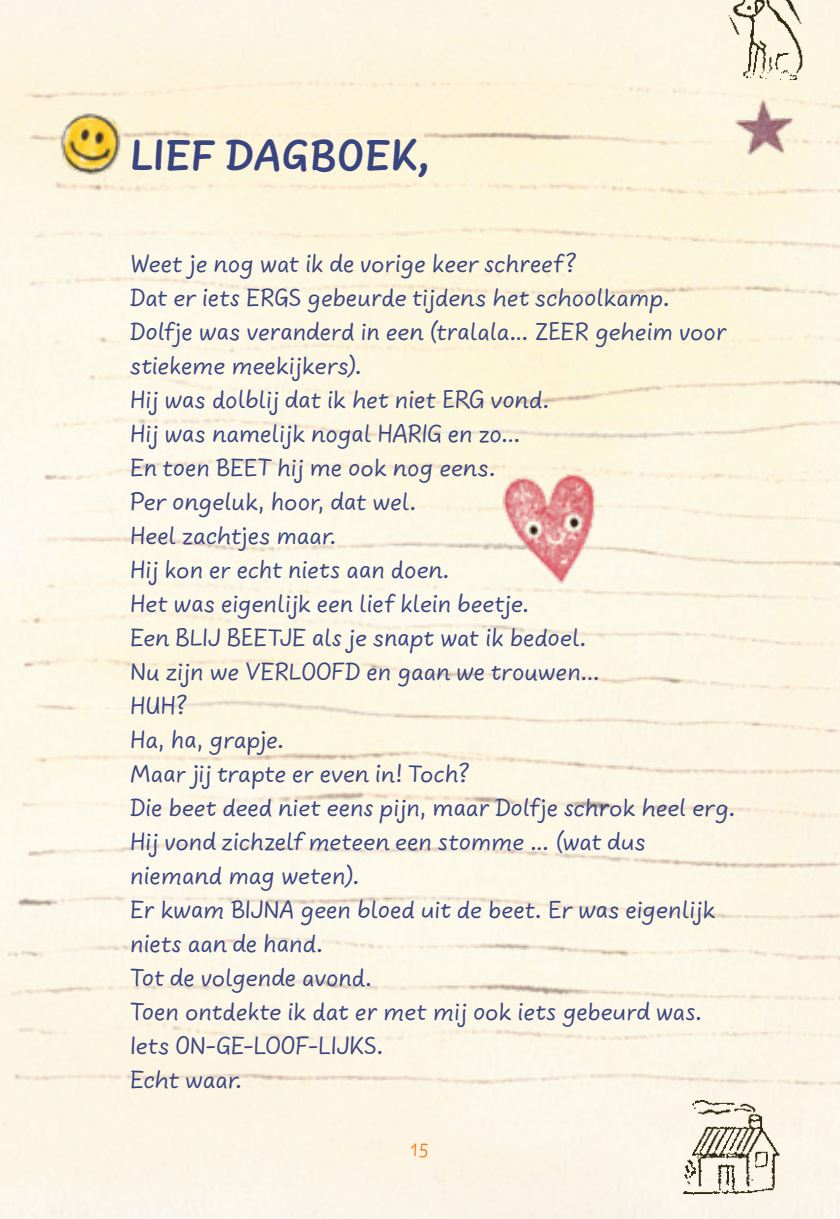
<style>
.page{position:relative;width:840px;height:1219px;background:#fff}
.page>*{position:absolute;margin:0;border:0;box-sizing:border-box;transform-origin:0 0}
.Platte_tekst{font:700 48px "Uberhand Text Pro";letter-spacing:.02em;color:#39457f}
.Platte_tekst-2{font:28px/34px "Uberhand Text Pro";letter-spacing:-.005em;color:#39457f}
.t1{font:22px "Uberhand Text Pro";color:#f08023;scale:.9 1}
</style>
<div class="page">
<img style="left:695px;top:0;width:144px;height:110px">
<img style="left:40px;top:102px;width:97px;height:90px">
<img style="left:716px;top:85px;width:93px;height:88px">
<img style="left:479px;top:454px;width:142px;height:157px">
<img style="left:656px;top:1077px;width:142px;height:142px">
<p class="Platte_tekst" style="left:131px;top:120px;width:301px">LIEF DAGBOEK,</p>
<p class="Platte_tekst-2" style="left:130px;top:246px;width:447px">Weet je nog wat ik de vorige keer schreef?</p>
<p class="Platte_tekst-2" style="left:130px;top:280px;width:541px">Dat er iets ERGS gebeurde tijdens het schoolkamp.</p>
<p class="Platte_tekst-2" style="left:130px;top:314px;width:597px">Dolfje was veranderd in een (tralala... ZEER geheim voor stiekeme meekijkers).</p>
<p class="Platte_tekst-2" style="left:130px;top:382px;width:421px">Hij was dolblij dat ik het niet ERG vond.</p>
<p class="Platte_tekst-2" style="left:130px;top:416px;width:392px">Hij was namelijk nogal HARIG en zo...</p>
<p class="Platte_tekst-2" style="left:130px;top:450px;width:367px">En toen BEET hij me ook nog eens.</p>
<p class="Platte_tekst-2" style="left:130px;top:484px;width:288px">Per ongeluk, hoor, dat wel.</p>
<p class="Platte_tekst-2" style="left:130px;top:518px;width:208px">Heel zachtjes maar.</p>
<p class="Platte_tekst-2" style="left:130px;top:552px;width:321px">Hij kon er echt niets aan doen.</p>
<p class="Platte_tekst-2" style="left:130px;top:586px;width:400px">Het was eigenlijk een lief klein beetje.</p>
<p class="Platte_tekst-2" style="left:130px;top:620px;width:458px">Een BLIJ BEETJE als je snapt wat ik bedoel.</p>
<p class="Platte_tekst-2" style="left:130px;top:654px;width:471px">Nu zijn we VERLOOFD en gaan we trouwen...</p>
<p class="Platte_tekst-2" style="left:130px;top:688px;width:58px">HUH?</p>
<p class="Platte_tekst-2" style="left:130px;top:722px;width:155px">Ha, ha, grapje.</p>
<p class="Platte_tekst-2" style="left:130px;top:756px;width:340px">Maar jij trapte er even in! Toch?</p>
<p class="Platte_tekst-2" style="left:130px;top:790px;width:606px">Die beet deed niet eens pijn, maar Dolfje schrok heel erg.</p>
<p class="Platte_tekst-2" style="left:130px;top:824px;width:517px">Hij vond zichzelf meteen een stomme ... (wat dus niemand mag weten).</p>
<p class="Platte_tekst-2" style="left:130px;top:892px;width:586px">Er kwam BIJNA geen bloed uit de beet. Er was eigenlijk niets aan de hand.</p>
<p class="Platte_tekst-2" style="left:130px;top:960px;width:243px">Tot de volgende avond.</p>
<p class="Platte_tekst-2" style="left:130px;top:994px;width:573px">Toen ontdekte ik dat er met mij ook iets gebeurd was.</p>
<p class="Platte_tekst-2" style="left:130px;top:1028px;width:255px">Iets ON-GE-LOOF-LIJKS.</p>
<p class="Platte_tekst-2" style="left:130px;top:1062px;width:114px">Echt waar.</p>
<p class="t1" style="left:410px;top:1135px;width:22px">15</p>
</div>
